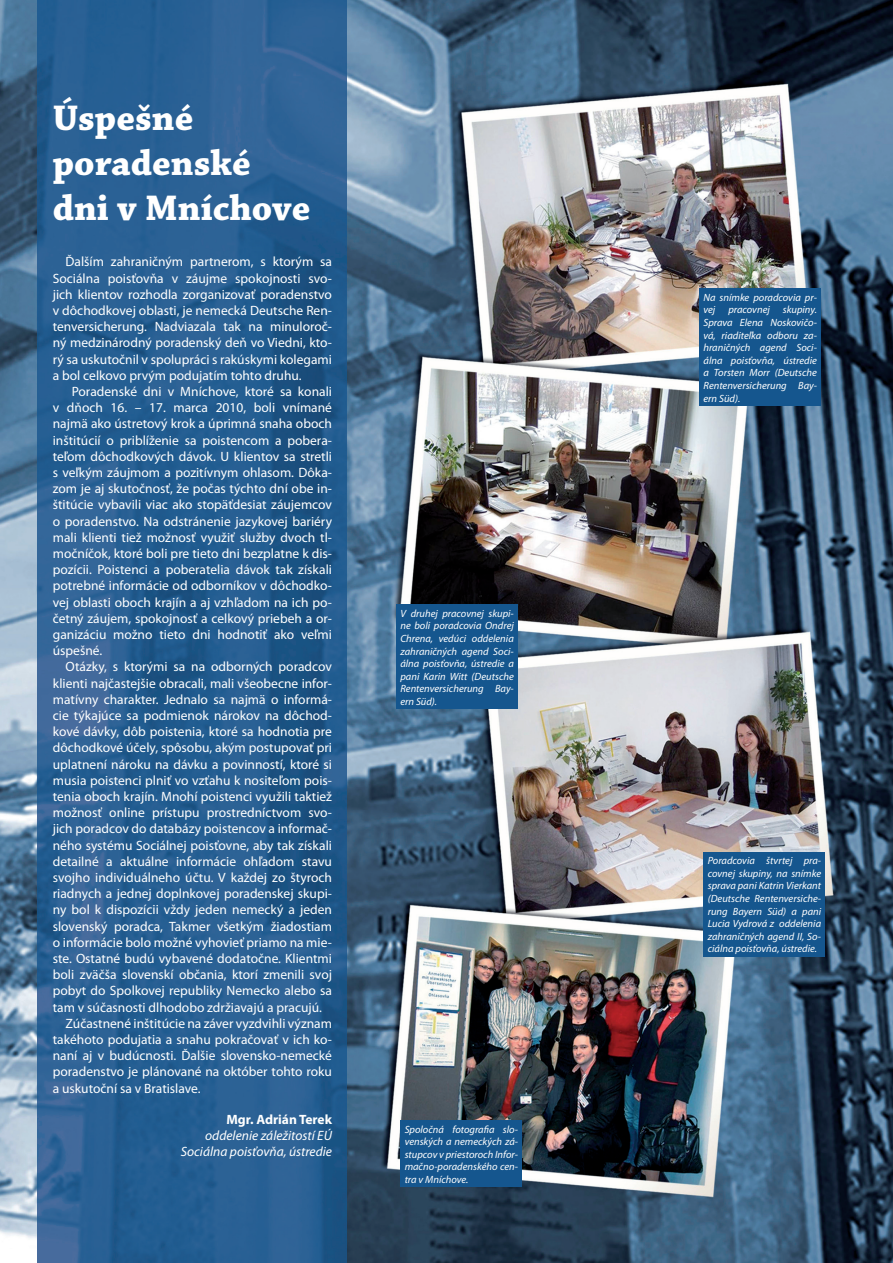
<style>
.page{position:relative;width:893px;height:1263px;background:#fff}
.page>*{position:absolute;margin:0;border:0;box-sizing:border-box;transform-origin:0 0}
.t1{font:700 37.5px/45px "Chaparral Pro";color:#fff}
.t2{font:13.5px/16.2px "Myriad Pro";color:#fff;text-align:justify}
.t3{font:italic 13.5px/15.6px "Myriad Pro";color:#fff;text-align:right}
.t4{font:700 13.5px "Myriad Pro";color:#fff}
.t5{font:italic 10.5px/12.6px "Myriad Pro";color:#fff;text-align:justify}
</style>
<div class="page">
<img style="left:0;top:0;width:893px;height:1263px">
<img style="left:37px;top:0;width:310px;height:1263px">
<div style="left:699px;top:289px;width:122px;height:117px;background:#15568e"></div>
<div style="left:396px;top:605px;width:122px;height:104px;background:#15568e"></div>
<div style="left:703px;top:852px;width:122px;height:104px;background:#15568e"></div>
<div style="left:400px;top:1120px;width:122px;height:67px;background:#15568e"></div>
<h1 class="t1" style="left:53px;top:98px;width:259px">Úspešné poradenské dni v Mníchove</h1>
<p class="t2" style="left:53px;top:255px;width:281px;text-indent:13px">Ďalším zahraničným partnerom, s ktorým sa Sociálna poisťovňa v záujme spokojnosti svo&shy;jich klientov rozhodla zorganizovať poradenstvo v dôchodkovej oblasti, je nemecká Deutsche Ren&shy;tenversicherung. Nadviazala tak na minuloroč&shy;ný medzinárodný poradenský deň vo Viedni, kto&shy;rý sa uskutočnil v spolupráci s rakúskymi kolegami a bol celkovo prvým podujatím tohto druhu.</p>
<p class="t2" style="left:53px;top:384px;width:281px;text-indent:19px">Poradenské dni v Mníchove, ktoré sa konali v dňoch 16. – 17. marca 2010, boli vnímané najmä ako ústretový krok a úprimná snaha oboch inštitúcií o priblíženie sa poistencom a pobera&shy;teľom dôchodkových dávok. U klientov sa stretli s veľkým záujmom a pozitívnym ohlasom. Dôka&shy;zom je aj skutočnosť, že počas týchto dní obe in&shy;štitúcie vybavili viac ako stopäťdesiat záujemcov o poradenstvo. Na odstránenie jazykovej bariéry mali klienti tiež možnosť využiť služby dvoch tl&shy;močníčok, ktoré boli pre tieto dni bezplatne k dis&shy;pozícii. Poistenci a poberatelia dávok tak získali potrebné informácie od odborníkov v dôchodko&shy;vej oblasti oboch krajín a aj vzhľadom na ich po&shy;četný záujem, spokojnosť a celkový priebeh a or&shy;ganizáciu možno tieto dni hodnotiť ako veľmi úspešné.</p>
<p class="t2" style="left:66px;top:660px;width:268px">Otázky, s ktorými sa na odborných poradcov</p>
<p class="t2" style="left:53px;top:676px;width:281px">klienti najčastejšie obracali, mali všeobecne infor-</p>
<p class="t2" style="left:53px;top:692px;width:281px">matívny charakter. Jednalo sa najmä o informá-</p>
<p class="t2" style="left:53px;top:708px;width:281px">cie týkajúce sa podmienok nárokov na dôchod-</p>
<p class="t2" style="left:53px;top:725px;width:281px">kové dávky, dôb poistenia, ktoré sa hodnotia pre</p>
<p class="t2" style="left:53px;top:741px;width:281px">dôchodkové účely, spôsobu, akým postupovať pri</p>
<p class="t2" style="left:53px;top:757px;width:281px">uplatnení nároku na dávku a povinností, ktoré si</p>
<p class="t2" style="left:53px;top:773px;width:281px">musia poistenci plniť vo vzťahu k nositeľom pois-</p>
<p class="t2" style="left:53px;top:789px;width:281px">tenia oboch krajín. Mnohí poistenci využili taktiež</p>
<p class="t2" style="left:53px;top:806px;width:281px">možnosť online prístupu prostredníctvom svo-</p>
<p class="t2" style="left:53px;top:822px;width:281px">jich poradcov do databázy poistencov a informač-</p>
<p class="t2" style="left:53px;top:838px;width:281px">ného systému Sociálnej poisťovne, aby tak získali</p>
<p class="t2" style="left:53px;top:854px;width:281px">detailné a aktuálne informácie ohľadom stavu</p>
<p class="t2" style="left:53px;top:870px;width:281px">svojho individuálneho účtu. V každej zo štyroch</p>
<p class="t2" style="left:53px;top:887px;width:281px">riadnych a jednej doplnkovej poradenskej skupi-</p>
<p class="t2" style="left:53px;top:903px;width:281px">ny bol k dispozícii vždy jeden nemecký a jeden</p>
<p class="t2" style="left:53px;top:919px;width:281px">slovenský poradca, Takmer všetkým žiadostiam</p>
<p class="t2" style="left:53px;top:935px;width:281px">o informácie bolo možné vyhovieť priamo na mie-</p>
<p class="t2" style="left:53px;top:951px;width:281px">ste. Ostatné budú vybavené dodatočne. Klientmi</p>
<p class="t2" style="left:53px;top:968px;width:281px">boli zväčša slovenskí občania, ktorí zmenili svoj</p>
<p class="t2" style="left:53px;top:984px;width:281px">pobyt do Spolkovej republiky Nemecko alebo sa</p>
<p class="t2" style="left:53px;top:1000px;width:271px">tam v súčasnosti dlhodobo zdržiavajú a pracujú.</p>
<p class="t2" style="left:66px;top:1016px;width:268px">Zúčastnené inštitúcie na záver vyzdvihli význam</p>
<p class="t2" style="left:53px;top:1032px;width:281px">takéhoto podujatia a snahu pokračovať v ich ko-</p>
<p class="t2" style="left:53px;top:1049px;width:281px">naní aj v budúcnosti. Ďalšie slovensko-nemecké</p>
<p class="t2" style="left:53px;top:1065px;width:281px">poradenstvo je plánované na október tohto roku</p>
<p class="t2" style="left:53px;top:1081px;width:149px">a uskutoční sa v Bratislave.</p>
<p class="t4" style="left:227px;top:1115px;width:107px">Mgr. Adrián Terek</p>
<p class="t3" style="left:181px;top:1129px;width:153px">oddelenie záležitostí EÚ<br>Sociálna poisťovňa, ústredie</p>
<p class="t5" style="left:400px;top:608px;width:115px">V druhej pracovnej skupi&shy;ne boli poradcovia Ondrej Chrena, vedúci oddelenia zahraničných agend Soci&shy;álna poisťovňa, ústredie a pani Karin Witt (Deutsche Rentenversicherung Bay&shy;ern Süd).</p>
<p class="t5" style="left:405px;top:1124px;width:115px">Spoločná fotografia slo&shy;venských a nemeckých zá&shy;stupcov v priestoroch Infor&shy;mačno-poradenského cen&shy;tra v Mníchove.</p>
<p class="t5" style="left:703px;top:292px;width:115px">Na snímke poradcovia pr&shy;vej pracovnej skupiny.<br>Sprava Elena Noskovičo&shy;vá, riaditeľka odboru za&shy;hraničných agend Soci&shy;álna poisťovňa, ústredie a Torsten Morr (Deutsche Rentenversicherung Bay&shy;ern Süd).</p>
<p class="t5" style="left:708px;top:855px;width:115px">Poradcovia štvrtej pra&shy;covnej skupiny, na snímke sprava pani Katrin Vierkant (Deutsche Rentenversiche&shy;rung Bayern Süd) a pani Lucia Vydrová z oddelenia zahraničných agend II, So&shy;ciálna poisťovňa, ústredie.</p>
</div>
